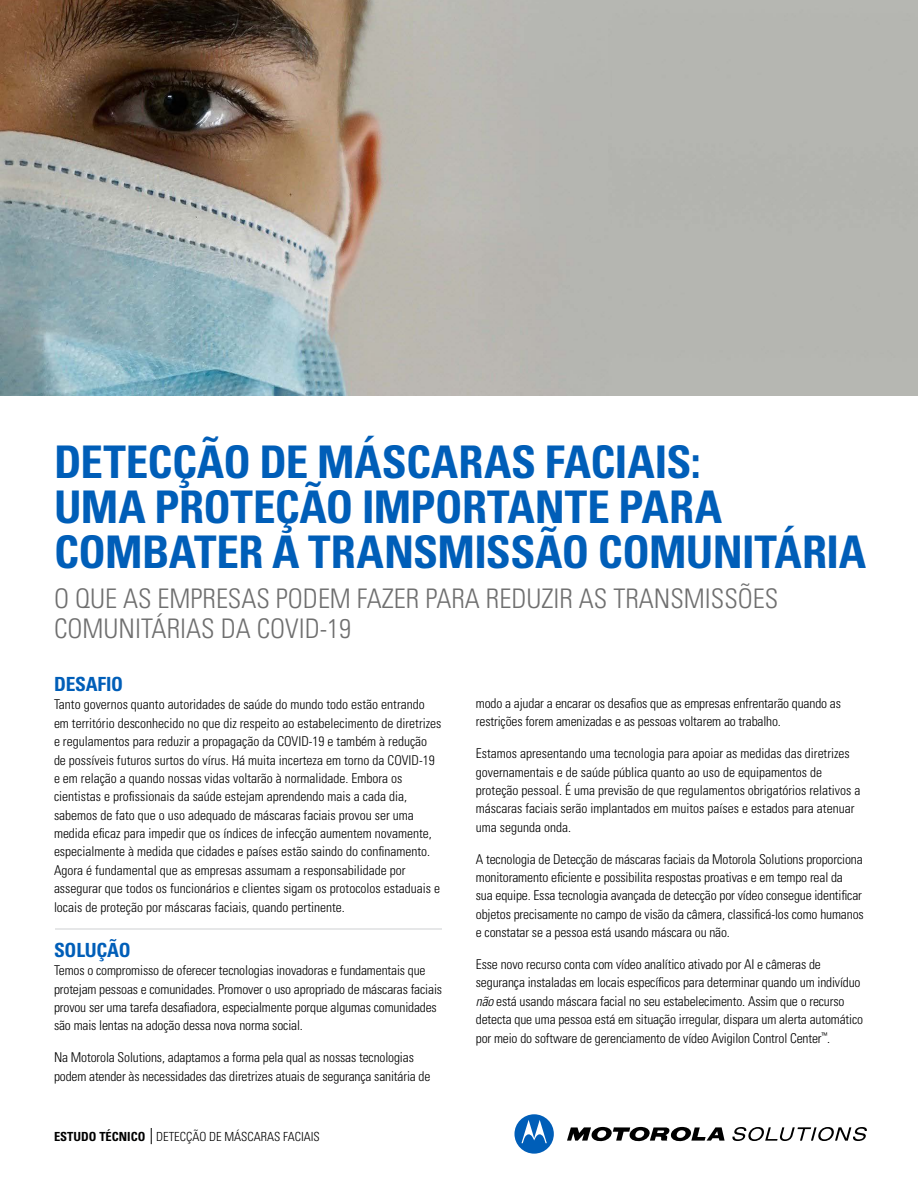
<style>
.page{position:relative;width:918px;height:1188px;background:#fff}
.page>*{position:absolute;margin:0;border:0;box-sizing:border-box;transform-origin:0 0}
.t1{font:700 condensed 45px/45px "Univers LT Std";letter-spacing:-.01em;color:#005eb8}
.t2{font:300 condensed 27px/30px "Univers LT Std";color:#6f6f6f}
.t3{font:700 condensed 19.5px "Univers LT Std";letter-spacing:-.01em;color:#005eb8}
.t4{font:300 condensed 13.5px/18.3px "Univers LT Std";letter-spacing:-.01em;color:#000}
.t5{font:300 condensed 12.6px "Univers LT Std";color:#000101}
.s1{font-weight:700}
.s2{font-style:italic}
</style>
<div class="page">
<svg style="left:567px;top:1127px;width:158px;height:15px"></svg>
<svg style="left:514px;top:1114px;width:40px;height:40px"></svg>
<svg style="left:732px;top:1127px;width:135px;height:14px"></svg>
<img style="left:0;top:0;width:918px;height:395px">
<hr style="left:55px;top:928px;width:386px;height:2px;background:#e6e7e8">
<svg style="left:151px;top:1128px;width:1px;height:16px"></svg>
<h1 class="t1" style="left:54px;top:439px;width:814px">DETECÇÃO DE MÁSCARAS FACIAIS:<br>UMA PROTEÇÃO IMPORTANTE PARA<br>COMBATER A TRANSMISSÃO COMUNITÁRIA</h1>
<h2 class="t2" style="left:54px;top:583px;width:726px">O QUE AS EMPRESAS PODEM FAZER PARA REDUZIR AS TRANSMISSÕES<br>COMUNITÁRIAS DA COVID-19</h2>
<h3 class="t3" style="left:54px;top:672px;width:71px">DESAFIO</h3>
<p class="t4" style="left:54px;top:696px;width:389px">Tanto governos quanto autoridades de saúde do mundo todo estão entrando em território desconhecido no que diz respeito ao estabelecimento de diretrizes e regulamentos para reduzir a propagação da COVID-19 e também à redução de possíveis futuros surtos do vírus. Há muita incerteza em torno da COVID-19 e em relação a quando nossas vidas voltarão à normalidade. Embora os cientistas e profissionais da saúde estejam aprendendo mais a cada dia, sabemos de fato que o uso adequado de máscaras faciais provou ser uma medida eficaz para impedir que os índices de infecção aumentem novamente, especialmente à medida que cidades e países estão saindo do confinamento.<br>Agora é fundamental que as empresas assumam a responsabilidade por assegurar que todos os funcionários e clientes sigam os protocolos estaduais e locais de proteção por máscaras faciais, quando pertinente.</p>
<h3 class="t3" style="left:54px;top:938px;width:78px">SOLUÇÃO</h3>
<p class="t4" style="left:54px;top:961px;width:390px">Temos o compromisso de oferecer tecnologias inovadoras e fundamentais que protejam pessoas e comunidades. Promover o uso apropriado de máscaras faciais provou ser uma tarefa desafiadora, especialmente porque algumas comunidades são mais lentas na adoção dessa nova norma social.</p>
<p class="t4" style="left:54px;top:1048px;width:378px">Na Motorola Solutions, adaptamos a forma pela qual as nossas tecnologias podem atender às necessidades das diretrizes atuais de segurança sanitária de</p>
<p class="t5" style="left:54px;top:1129px;width:267px"><span class="s1">ESTUDO TÉCNICO</span> DETECÇÃO DE MÁSCARAS FACIAIS</p>
<p class="t4" style="left:476px;top:694px;width:367px">modo a ajudar a encarar os desafios que as empresas enfrentarão quando as restrições forem amenizadas e as pessoas voltarem ao trabalho.</p>
<p class="t4" style="left:476px;top:744px;width:386px">Estamos apresentando uma tecnologia para apoiar as medidas das diretrizes governamentais e de saúde pública quanto ao uso de equipamentos de proteção pessoal. É uma previsão de que regulamentos obrigatórios relativos a máscaras faciais serão implantados em muitos países e estados para atenuar uma segunda onda.</p>
<p class="t4" style="left:476px;top:850px;width:389px">A tecnologia de Detecção de máscaras faciais da Motorola Solutions proporciona monitoramento eficiente e possibilita respostas proativas e em tempo real da<br>sua equipe. Essa tecnologia avançada de detecção por vídeo consegue identificar objetos precisamente no campo de visão da câmera, classificá-los como humanos e constatar se a pessoa está usando máscara ou não.</p>
<p class="t4" style="left:476px;top:955px;width:389px">Esse novo recurso conta com vídeo analítico ativado por AI e câmeras de segurança instaladas em locais específicos para determinar quando um indivíduo <span class="s2">não</span> está usando máscara facial no seu estabelecimento. Assim que o recurso detecta que uma pessoa está em situação irregular, dispara um alerta automático por meio do software de gerenciamento de vídeo Avigilon Control Center<sup>™</sup>.</p>
</div>
